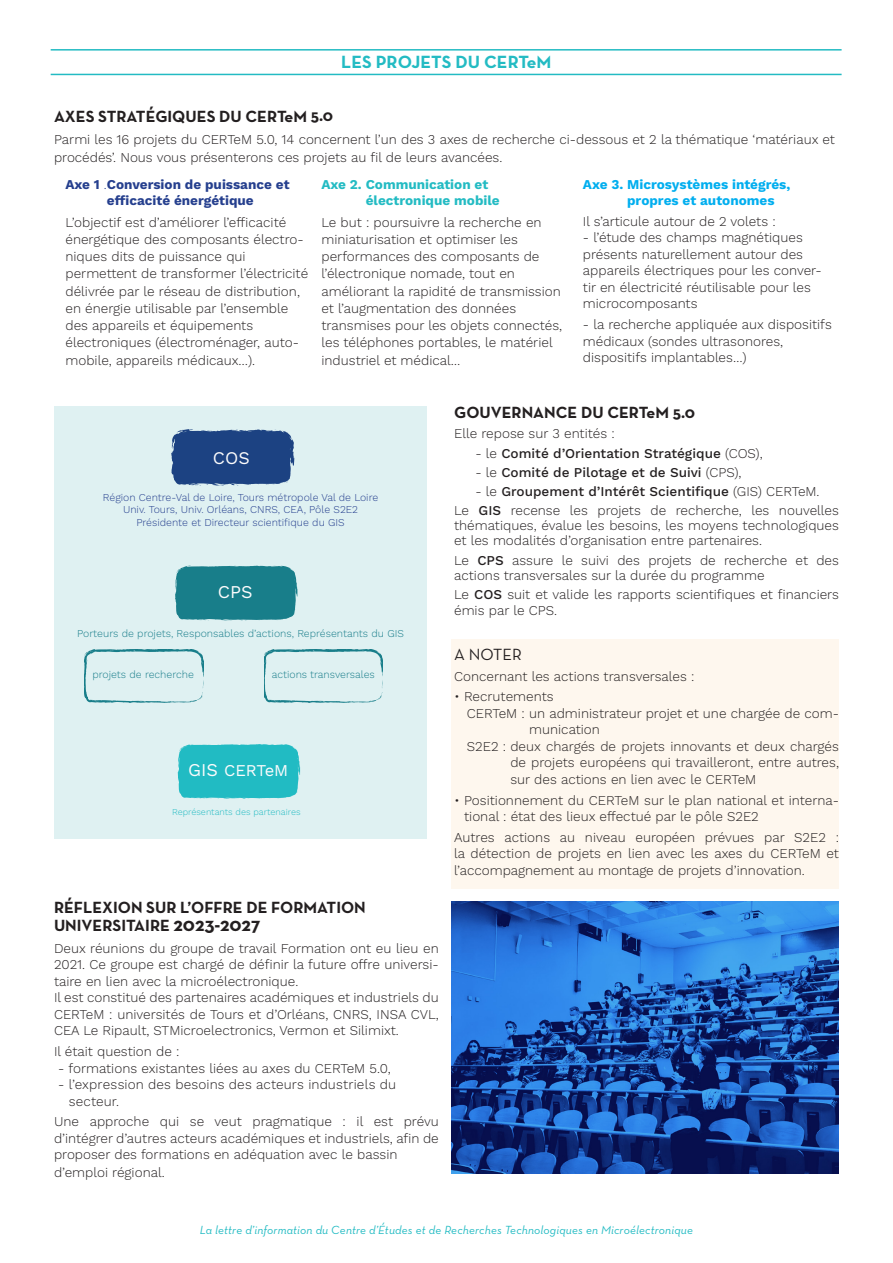
<style>
.page{position:relative;width:893px;height:1263px;background:#fff}
.page>*{position:absolute;margin:0;border:0;box-sizing:border-box;transform-origin:0 0}
.t1{font:700 18px "Neutra Text";color:#23bbc3}
.t2{font:18px "Work Sans";color:#fbfbfc}
.t3{font:17.85px "Work Sans";color:#fbfbfc}
.t4{font:700 16.5px/18px "Neutra Text";color:#231f20}
.t5{font:16.5px "Work Sans";letter-spacing:-.005em;color:#fbfbfc}
.t6{font:16.5px "Neutra Text";color:#231f20}
.t7{font:300 13.5px/16.5px "Work Sans";color:#231f20}
.t8{font:500 13.5px "Work Sans";color:#231f20}
.t9{font:700 13.5px/16.5px "Work Sans";color:#253f8e;text-align:center}
.t10{font:700 13.5px/16.5px "Work Sans";color:#00aeef}
.t11{font:700 13.5px/16.5px "Work Sans";color:#23bbc3}
.t12{font:italic 12px "Neutra Text";letter-spacing:.01em;color:#23bbc3}
.t13{font:300 10.5px/12.6px "Work Sans";color:#253f8e;text-align:center}
.t14{font:300 10.5px "Work Sans";color:#187d8a}
.t15{font:300 9px "Work Sans";color:#23bbc3}
.s1{font-weight:300}
.s2{font-size:18px}
.s3{font-size:19.5px}
.s4{font-weight:500}
</style>
<div class="page">
<div style="left:452px;top:640px;width:387px;height:249px;background:#fef7ee"></div>
<img style="left:452px;top:901px;width:387px;height:273px">
<div style="left:55px;top:407px;width:372px;height:432px;background:#dff1f2"></div>
<svg style="left:171px;top:429px;width:123px;height:57px;background:#2f538d"></svg>
<svg style="left:177px;top:744px;width:123px;height:55px;background:#2ebec6"></svg>
<svg style="left:175px;top:565px;width:122px;height:56px;background:#278792"></svg>
<svg style="left:85px;top:650px;width:119px;height:52px"></svg>
<svg style="left:264px;top:650px;width:119px;height:52px"></svg>
<hr style="left:51px;top:49px;width:791px;height:2px;background:#23bbc3">
<hr style="left:51px;top:74px;width:791px;height:1px;background:#23bbc3">
<h1 class="t1" style="left:341px;top:51px;width:212px">LES PROJETS DU CERTeM</h1>
<p class="t4" style="left:54px;top:107px;width:281px">AXES STRATÉGIQUES DU CERTeM 5.0</p>
<p class="t7" style="left:54px;top:131px;width:782px;line-height:18px">Parmi les 16 projets du CERTeM 5.0, 14 concernent l’un des 3 axes de recherche ci-dessous et 2 la thématique ‘matériaux et procédés’. Nous vous présenterons ces projets au fil de leurs avancées.</p>
<p class="t9" style="left:65px;top:176px;width:226px">Axe 1 <span class="s1">.</span>Conversion de puissance et efficacité énergétique</p>
<p class="t7" style="left:65px;top:214px;width:244px;line-height:17.2px">L’objectif est d’améliorer l’efficacité énergétique des composants électro&shy;niques dits de puissance qui permettent de transformer l’électricité délivrée par le réseau de distribution, en énergie utilisable par l’ensemble des appareils et équipements électroniques (électroménager, auto&shy;mobile, appareils médicaux…).</p>
<p class="t10" style="left:627px;top:176px;width:165px;text-indent:-44px">Axe 3. Microsystèmes intégrés, propres et autonomes</p>
<p class="t7" style="left:583px;top:214px;width:194px">Il s’articule autour de 2 volets :</p>
<p class="t7" style="left:583px;top:230px;width:240px">- l’étude des champs magnétiques présents naturellement autour des appareils électriques pour les conver&shy;tir en électricité réutilisable pour les microcomposants</p>
<p class="t7" style="left:583px;top:317px;width:250px">- la recherche appliquée aux dispositifs médicaux (sondes ultrasonores, dispositifs implantables…)</p>
<p class="t11" style="left:366px;top:176px;width:135px;text-indent:-44px">Axe 2. Communication et électronique mobile</p>
<p class="t7" style="left:321px;top:214px;width:242px;line-height:17.2px">Le but : poursuivre la recherche en miniaturisation et optimiser les performances des composants de l’électronique nomade, tout en améliorant la rapidité de transmission et l’augmentation des données transmises pour les objets connectés, les téléphones portables, le matériel industriel et médical…</p>
<h2 class="t3" style="left:213px;top:447px;width:38px">COS</h2>
<p class="t13" style="left:103px;top:491px;width:277px">Région Centre-Val de Loire, Tours métropole Val de Loire<br>Univ. Tours, Univ. Orléans, CNRS, CEA, Pôle S2E2<br>Présidente et Directeur scientifique du GIS</p>
<h1 class="t2" style="left:218px;top:581px;width:36px">CPS</h1>
<p class="t14" style="left:77px;top:628px;width:328px">Porteurs de projets, Responsables d’actions, Représentants du GIS</p>
<p class="t14" style="left:92px;top:669px;width:103px">projets de recherche</p>
<p class="t14" style="left:272px;top:669px;width:105px">actions transversales</p>
<p class="t5" style="left:188px;top:761px;width:102px"><span class="s2">GIS</span> CERTeM</p>
<p class="t15" style="left:172px;top:806px;width:130px">Représentants des partenaires</p>
<p class="t4" style="left:54px;top:898px;width:313px">RÉFLEXION SUR L’OFFRE DE FORMATION<br>UNIVERSITAIRE <span class="s3">2023-2027</span></p>
<p class="t7" style="left:54px;top:941px;width:386px">Deux réunions du groupe de travail Formation ont eu lieu en 2021. Ce groupe est chargé de définir la future offre universi&shy;taire en lien avec la microélectronique.<br>Il est constitué des partenaires académiques et industriels du CERTeM : universités de Tours et d’Orléans, CNRS, INSA CVL, CEA Le Ripault, STMicroelectronics, Vermon et Silimixt.</p>
<p class="t7" style="left:54px;top:1044px;width:127px">Il était question de :</p>
<p class="t7" style="left:58px;top:1060px;width:334px">- formations existantes liées au axes du CERTeM 5.0,</p>
<p class="t7" style="left:69px;top:1077px;width:329px;text-indent:-11px">- l’expression des besoins des acteurs industriels du secteur.</p>
<p class="t7" style="left:54px;top:1114px;width:386px;text-align:justify">Une approche qui se veut pragmatique : il est prévu d’intégrer d’autres acteurs académiques et industriels, afin de proposer des formations en adéquation avec le bassin</p>
<p class="t7" style="left:54px;top:1165px;width:112px">d’emploi régional.</p>
<p class="t4" style="left:454px;top:403px;width:242px">GOUVERNANCE DU CERTeM 5.0</p>
<p class="t7" style="left:454px;top:426px;width:162px">Elle repose sur 3 entités :</p>
<p class="t8" style="left:475px;top:445px;width:289px"><span class="s1">- le</span> Comité d’Orientation Stratégique <span class="s1">(COS),</span></p>
<p class="t8" style="left:475px;top:464px;width:268px"><span class="s1">- le</span> Comité de Pilotage et de Suivi <span class="s1">(CPS),</span></p>
<p class="t7" style="left:454px;top:482px;width:386px;line-height:19.2px;text-align:center">- le <span class="s4">Groupement d’Intérêt Scientifique</span> (GIS) CERTeM.<br>Le <span class="s4">GIS</span> recense les projets de recherche, les nouvelles</p>
<p class="t7" style="left:454px;top:519px;width:386px;line-height:15px">thématiques, évalue les besoins, les moyens technologiques et les modalités d’organisation entre partenaires.</p>
<p class="t7" style="left:454px;top:553px;width:386px;line-height:15px">Le <span class="s4">CPS</span> assure le suivi des projets de recherche et des actions transversales sur la durée du programme</p>
<p class="t7" style="left:454px;top:587px;width:386px">Le <span class="s4">COS</span> suit et valide les rapports scientifiques et financiers émis par le CPS.</p>
<p class="t6" style="left:454px;top:644px;width:69px">A NOTER</p>
<p class="t7" style="left:454px;top:668px;width:242px">Concernant les actions transversales :</p>
<p class="t7" style="left:454px;top:689px;width:101px">• Recrutements</p>
<p class="t7" style="left:467px;top:706px;width:374px">CERTeM : un administrateur projet et une chargée de com-</p>
<p class="t7" style="left:529px;top:722px;width:72px">munication</p>
<p class="t7" style="left:467px;top:739px;width:374px">S2E2 : deux chargés de projets innovants et deux chargés</p>
<p class="t7" style="left:510px;top:755px;width:330px">de projets européens qui travailleront, entre autres,</p>
<p class="t7" style="left:510px;top:772px;width:247px">sur des actions en lien avec le CERTeM</p>
<p class="t7" style="left:464px;top:792px;width:376px;text-indent:-10px">• Positionnement du CERTeM sur le plan national et interna&shy;tional : état des lieux effectué par le pôle S2E2</p>
<p class="t7" style="left:454px;top:830px;width:386px;text-align:justify">Autres actions au niveau européen prévues par S2E2 : la détection de projets en lien avec les axes du CERTeM et l’accompagnement au montage de projets d’innovation.</p>
<p class="t12" style="left:200px;top:1223px;width:495px">La lettre d’information du Centre d’Études et de Recherches Technologiques en Microélectronique</p>
</div>
